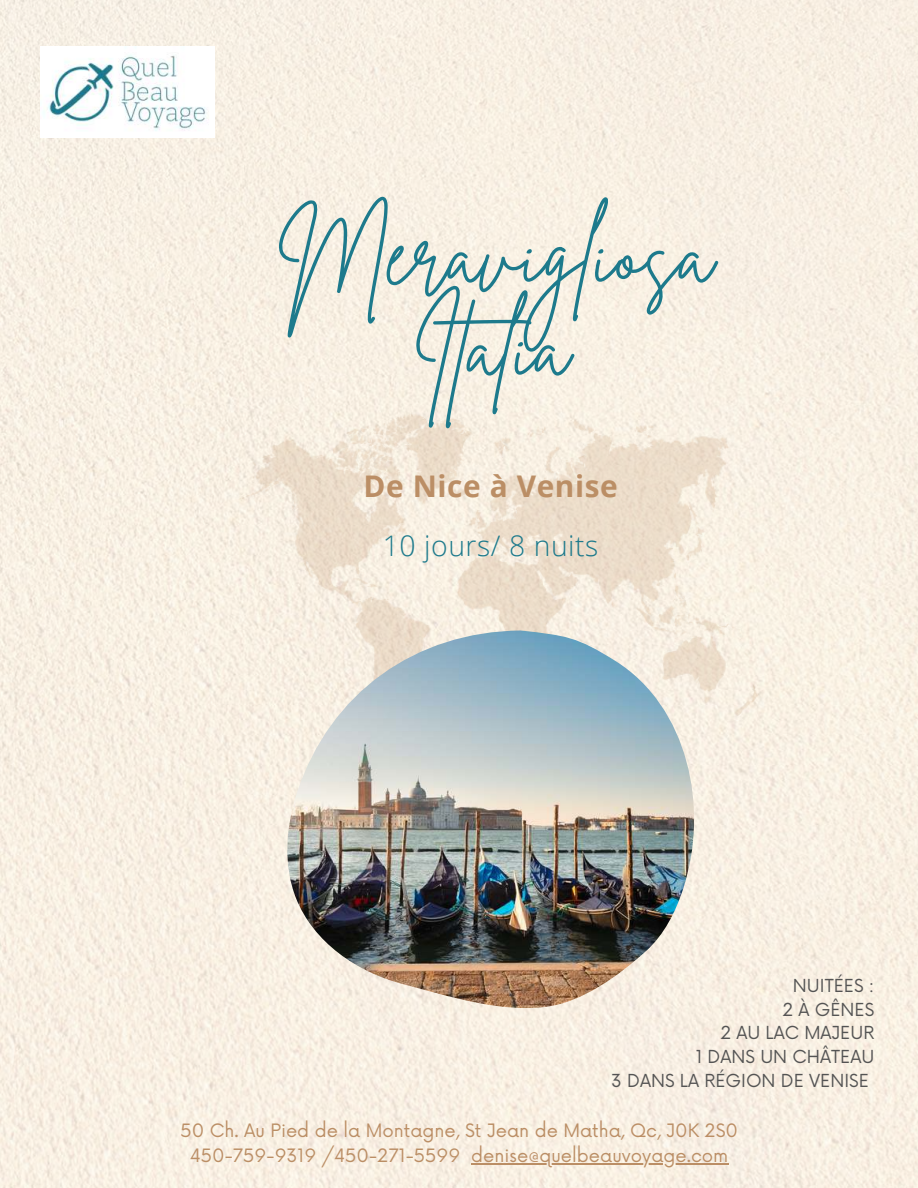
<style>
.page{position:relative;width:918px;height:1188px;background:#fff}
.page>*{position:absolute;margin:0;border:0;box-sizing:border-box;transform-origin:0 0}
.t1{font:87.6px/93px "Brittany Signature";color:#1d7a8c;text-align:center}
.t2{font:700 29.85px "Open Sans";letter-spacing:.02em;color:#bb8e65}
.t3{font:300 28.35px "Open Sans";letter-spacing:.02em;color:#1d7a8c}
.t4{font:18px/24.8px "Now";color:#bb8e65;text-align:center}
.t5{font:17.55px "Now";color:#545454}
</style>
<div class="page">
<img style="left:0;top:0;width:918px;height:1188px">
<img style="left:214px;top:407px;width:553px;height:321px">
<img style="left:287px;top:630px;width:407px;height:378px">
<img style="left:40px;top:46px;width:175px;height:91px">
<hr style="left:471px;top:1163px;width:257px;height:1px;background:#bb8e65">
<h1 class="t1" style="left:278px;top:204px;width:437px">Meravigliosa<br>Italia</h1>
<h2 class="t2" style="left:363px;top:465px;width:256px">De Nice à Venise</h2>
<h3 class="t3" style="left:383px;top:527px;width:217px">10 jours/ 8 nuits</h3>
<p class="t5" style="left:793px;top:972px;width:83px">NUITÉES :</p>
<p class="t5" style="left:782px;top:995px;width:93px">2 À GÊNES</p>
<p class="t5" style="left:720px;top:1019px;width:155px">2 AU LAC MAJEUR</p>
<p class="t5" style="left:696px;top:1042px;width:180px">1 DANS UN CHÂTEAU</p>
<p class="t5" style="left:611px;top:1066px;width:259px">3 DANS LA RÉGION DE VENISE</p>
<p class="t4" style="left:180px;top:1117px;width:559px">50 Ch. Au Pied de la Montagne, St Jean de Matha, Qc, J0K 2S0<br>450-759-9319 /450-271-5599 denise@quelbeauvoyage.com</p>
</div>
